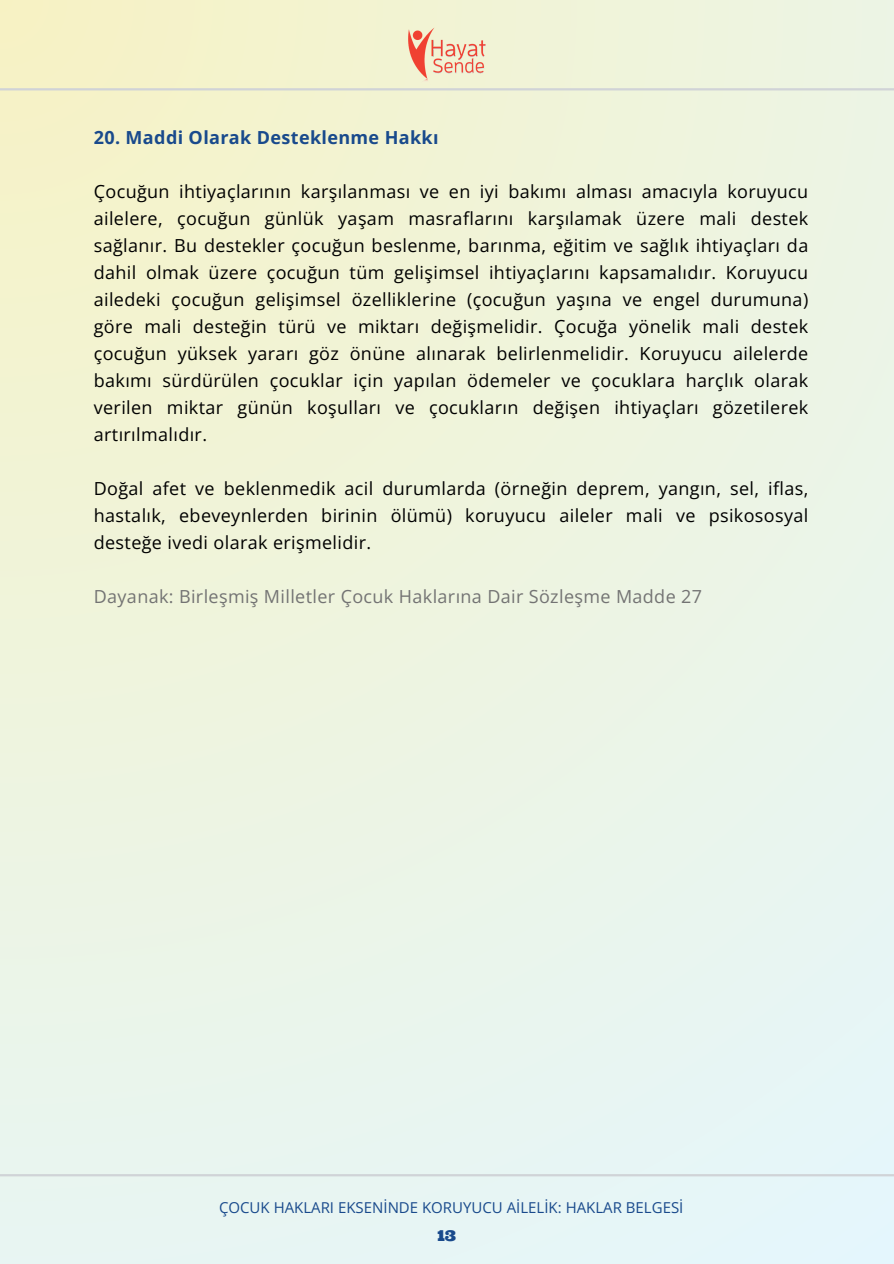
<style>
.page{position:relative;width:894px;height:1264px;background:#fff}
.page>*{position:absolute;margin:0;border:0;box-sizing:border-box;transform-origin:0 0}
.t1{font:18px/27px "Open Sans";letter-spacing:.02em;color:#000;text-align:justify}
.t2{font:18px "Open Sans";letter-spacing:.02em;color:#737373}
.t3{font:700 18px "Open Sans";letter-spacing:.02em;color:#194a8c}
.t4{font:15px "Open Sans";color:#194a8c}
.t5{font:15px "Ultra";color:#194a8c}
</style>
<div class="page">
<div style="left:0;top:0;width:893px;height:1263px;background:linear-gradient(to bottom,#f3f3d0,#e7f5f5)"></div>
<hr style="left:0;top:88px;width:893px;height:2px;background:#d0d3d7">
<img style="left:343px;top:0;width:208px;height:126px">
<hr style="left:0;top:1174px;width:893px;height:2px;background:#d0d3d7">
<h1 class="t3" style="left:94px;top:125px;width:346px">20. Maddi Olarak Desteklenme Hakkı</h1>
<h2 class="t1" style="left:94px;top:178px;width:715px">Çocuğun ihtiyaçlarının karşılanması ve en iyi bakımı alması amacıyla koruyucu ailelere, çocuğun günlük yaşam masraflarını karşılamak üzere mali destek sağlanır. Bu destekler çocuğun beslenme, barınma, eğitim ve sağlık ihtiyaçları da dahil olmak üzere çocuğun tüm gelişimsel ihtiyaçlarını kapsamalıdır. Koruyucu ailedeki çocuğun gelişimsel özelliklerine (çocuğun yaşına ve engel durumuna) göre mali desteğin türü ve miktarı değişmelidir. Çocuğa yönelik mali destek çocuğun yüksek yararı göz önüne alınarak belirlenmelidir. Koruyucu ailelerde bakımı sürdürülen çocuklar için yapılan ödemeler ve çocuklara harçlık olarak verilen miktar günün koşulları ve çocukların değişen ihtiyaçları gözetilerek artırılmalıdır.</h2>
<h2 class="t1" style="left:94px;top:475px;width:715px">Doğal afet ve beklenmedik acil durumlarda (örneğin deprem, yangın, sel, iflas, hastalık, ebeveynlerden birinin ölümü) koruyucu aileler mali ve psikososyal desteğe ivedi olarak erişmelidir.</h2>
<h2 class="t2" style="left:94px;top:584px;width:609px">Dayanak: Birleşmiş Milletler Çocuk Haklarına Dair Sözleşme Madde 27</h2>
<p class="t4" style="left:219px;top:1196px;width:465px">ÇOCUK HAKLARI EKSENİNDE KORUYUCU AİLELİK: HAKLAR BELGESİ</p>
<p class="t5" style="left:437px;top:1225px;width:20px">13</p>
</div>
